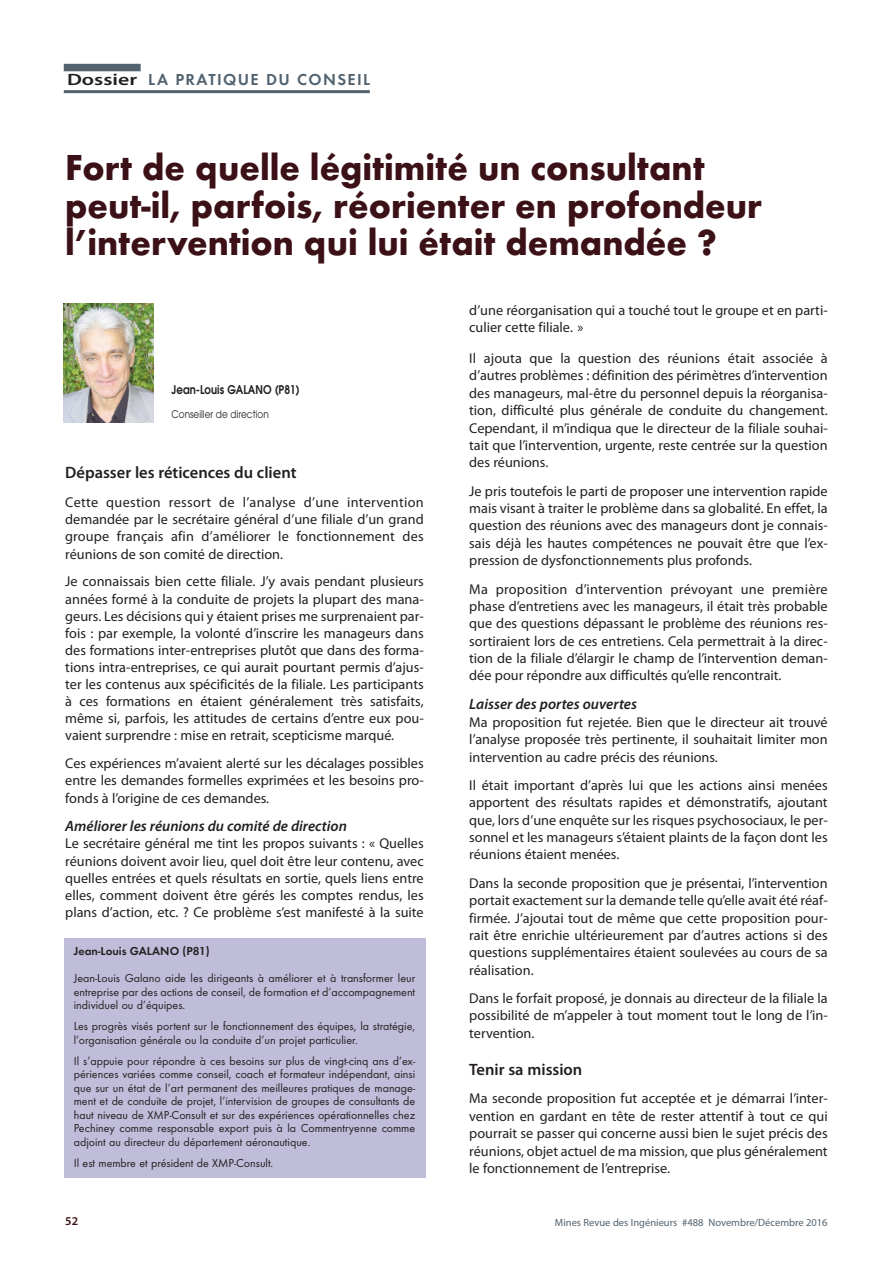
<style>
.page{position:relative;width:893px;height:1263px;background:#fff}
.page>*{position:absolute;margin:0;border:0;box-sizing:border-box;transform-origin:0 0}
.t1{font:700 37.5px/37.5px "Futura T";color:#3b1117;scale:.96 1}
.t2{font:600 16.5px "Myriad Pro";color:#231f20}
.t3{font:600 16.5px "Futura T";letter-spacing:.085em;color:#52626f}
.t4{font:italic 600 15px "Myriad Pro";color:#231f20}
.t5{font:14.25px/17.4px "Myriad Pro";color:#231f20;text-align:justify}
.t6{font:12px/13.5px "Futura T";color:#231f20;text-align:justify}
.t7{font:600 12px "Avant Garde";color:#231f20;scale:.85 1}
.t8{font:600 12px "Futura T";color:#231f20}
.t9{font:600 12px "Myriad Pro";color:#3b1117}
.t10{font:10.5px "Myriad Pro";color:#52626f}
.t11{font:10.5px "Avant Garde";color:#231f20;scale:.85 1}
.s1{font-family:"Myriad Pro";color:#231f20}
</style>
<div class="page">
<img style="left:64px;top:303px;width:89px;height:119px">
<div style="left:64px;top:938px;width:361px;height:240px;background:#bfbdd9"></div>
<div style="left:64px;top:64px;width:77px;height:7px;background:#52626f"></div>
<hr style="left:64px;top:90px;width:306px;height:3px;background:#52626f">
<p class="t3" style="left:67px;top:70px;width:305px"><span class="s1">Dossier</span> LA PRATIQUE DU CONSEIL</p>
<h1 class="t1" style="left:65px;top:149px;width:727px">Fort de quelle légitimité un consultant peut-il, parfois, réorienter en profondeur l’intervention qui lui était demandée ?</h1>
<p class="t7" style="left:172px;top:385px;width:152px">Jean-Louis GALANO (P81)</p>
<p class="t11" style="left:172px;top:410px;width:116px">Conseiller de direction</p>
<p class="t2" style="left:65px;top:467px;width:233px">Dépasser les réticences du client</p>
<p class="t5" style="left:65px;top:495px;width:360px">Cette question ressort de l’analyse d’une intervention demandée par le secrétaire général d’une filiale d’un grand groupe français afin d’améliorer le fonctionnement des réunions de son comité de direction.</p>
<p class="t5" style="left:65px;top:574px;width:360px">Je connaissais bien cette filiale. J’y avais pendant plusieurs années formé à la conduite de projets la plupart des mana&shy;geurs. Les décisions qui y étaient prises me surprenaient par&shy;fois : par exemple, la volonté d’inscrire les manageurs dans des formations inter-entreprises plutôt que dans des forma&shy;tions intra-entreprises, ce qui aurait pourtant permis d’ajus&shy;ter les contenus aux spécificités de la filiale. Les participants à ces formations en étaient généralement très satisfaits, même si, parfois, les attitudes de certains d’entre eux pou&shy;vaient surprendre : mise en retrait, scepticisme marqué.</p>
<p class="t5" style="left:65px;top:756px;width:360px">Ces expériences m’avaient alerté sur les décalages possibles entre les demandes formelles exprimées et les besoins pro&shy;fonds à l’origine de ces demandes.</p>
<p class="t4" style="left:65px;top:820px;width:283px">Améliorer les réunions du comité de direction</p>
<p class="t5" style="left:65px;top:836px;width:360px">Le secrétaire général me tint les propos suivants : « Quelles réunions doivent avoir lieu, quel doit être leur contenu, avec quelles entrées et quels résultats en sortie, quels liens entre elles, comment doivent être gérés les comptes rendus, les plans d’action, etc. ? Ce problème s’est manifesté à la suite</p>
<p class="t8" style="left:74px;top:944px;width:137px">Jean-Louis GALANO (P81)</p>
<p class="t6" style="left:74px;top:971px;width:343px">Jean-Louis Galano aide les dirigeants à améliorer et à transformer leur entreprise par des actions de conseil, de formation et d’accompagnement individuel ou d’équipes.</p>
<p class="t6" style="left:74px;top:1019px;width:343px">Les progrès visés portent sur le fonctionnement des équipes, la stratégie, l’organisation générale ou la conduite d’un projet particulier.</p>
<p class="t6" style="left:74px;top:1054px;width:343px">Il s’appuie pour répondre à ces besoins sur plus de vingt-cinq ans d’ex&shy;périences variées comme conseil, coach et formateur indépendant, ainsi que sur un état de l’art permanent des meilleures pratiques de manage&shy;ment et de conduite de projet, l’intervision de groupes de consultants de haut niveau de XMP-Consult et sur des expériences opérationnelles chez Pechiney comme responsable export puis à la Commentryenne comme adjoint au directeur du département aéronautique.</p>
<p class="t6" style="left:74px;top:1156px;width:201px">Il est membre et président de XMP-Consult.</p>
<p class="t5" style="left:469px;top:303px;width:360px">d’une réorganisation qui a touché tout le groupe et en parti&shy;culier cette filiale. »</p>
<p class="t5" style="left:469px;top:351px;width:360px">Il ajouta que la question des réunions était associée à d’autres problèmes : définition des périmètres d’intervention des manageurs, mal-être du personnel depuis la réorganisa&shy;tion, difficulté plus générale de conduite du changement.<br>Cependant, il m’indiqua que le directeur de la filiale souhai&shy;tait que l’intervention, urgente, reste centrée sur la question des réunions.</p>
<p class="t5" style="left:469px;top:483px;width:360px">Je pris toutefois le parti de proposer une intervention rapide mais visant à traiter le problème dans sa globalité. En effet, la question des réunions avec des manageurs dont je connais&shy;sais déjà les hautes compétences ne pouvait être que l’ex&shy;pression de dysfonctionnements plus profonds.</p>
<p class="t5" style="left:469px;top:581px;width:360px">Ma proposition d’intervention prévoyant une première phase d’entretiens avec les manageurs, il était très probable que des questions dépassant le problème des réunions res&shy;sortiraient lors de ces entretiens. Cela permettrait à la direc&shy;tion de la filiale d’élargir le champ de l’intervention deman&shy;dée pour répondre aux difficultés qu’elle rencontrait.</p>
<p class="t4" style="left:469px;top:699px;width:169px">Laisser des portes ouvertes</p>
<p class="t5" style="left:469px;top:714px;width:360px">Ma proposition fut rejetée. Bien que le directeur ait trouvé l’analyse proposée très pertinente, il souhaitait limiter mon intervention au cadre précis des réunions.</p>
<p class="t5" style="left:469px;top:778px;width:360px">Il était important d’après lui que les actions ainsi menées apportent des résultats rapides et démonstratifs, ajoutant que, lors d’une enquête sur les risques psychosociaux, le per&shy;sonnel et les manageurs s’étaient plaints de la façon dont les réunions étaient menées.</p>
<p class="t5" style="left:469px;top:875px;width:360px">Dans la seconde proposition que je présentai, l’intervention portait exactement sur la demande telle qu’elle avait été réaf&shy;firmée. J’ajoutai tout de même que cette proposition pour&shy;rait être enrichie ultérieurement par d’autres actions si des questions supplémentaires étaient soulevées au cours de sa réalisation.</p>
<p class="t5" style="left:469px;top:991px;width:360px">Dans le forfait proposé, je donnais au directeur de la filiale la possibilité de m’appeler à tout moment tout le long de l’in&shy;tervention.</p>
<p class="t2" style="left:469px;top:1063px;width:115px">Tenir sa mission</p>
<p class="t5" style="left:469px;top:1091px;width:360px">Ma seconde proposition fut acceptée et je démarrai l’inter&shy;vention en gardant en tête de rester attentif à tout ce qui pourrait se passer qui concerne aussi bien le sujet précis des réunions, objet actuel de ma mission, que plus généralement le fonctionnement de l’entreprise.</p>
<p class="t9" style="left:65px;top:1217px;width:14px">52</p>
<p class="t10" style="left:555px;top:1218px;width:274px">Mines Revue des Ingénieurs #488 Novembre/Décembre 2016</p>
</div>
